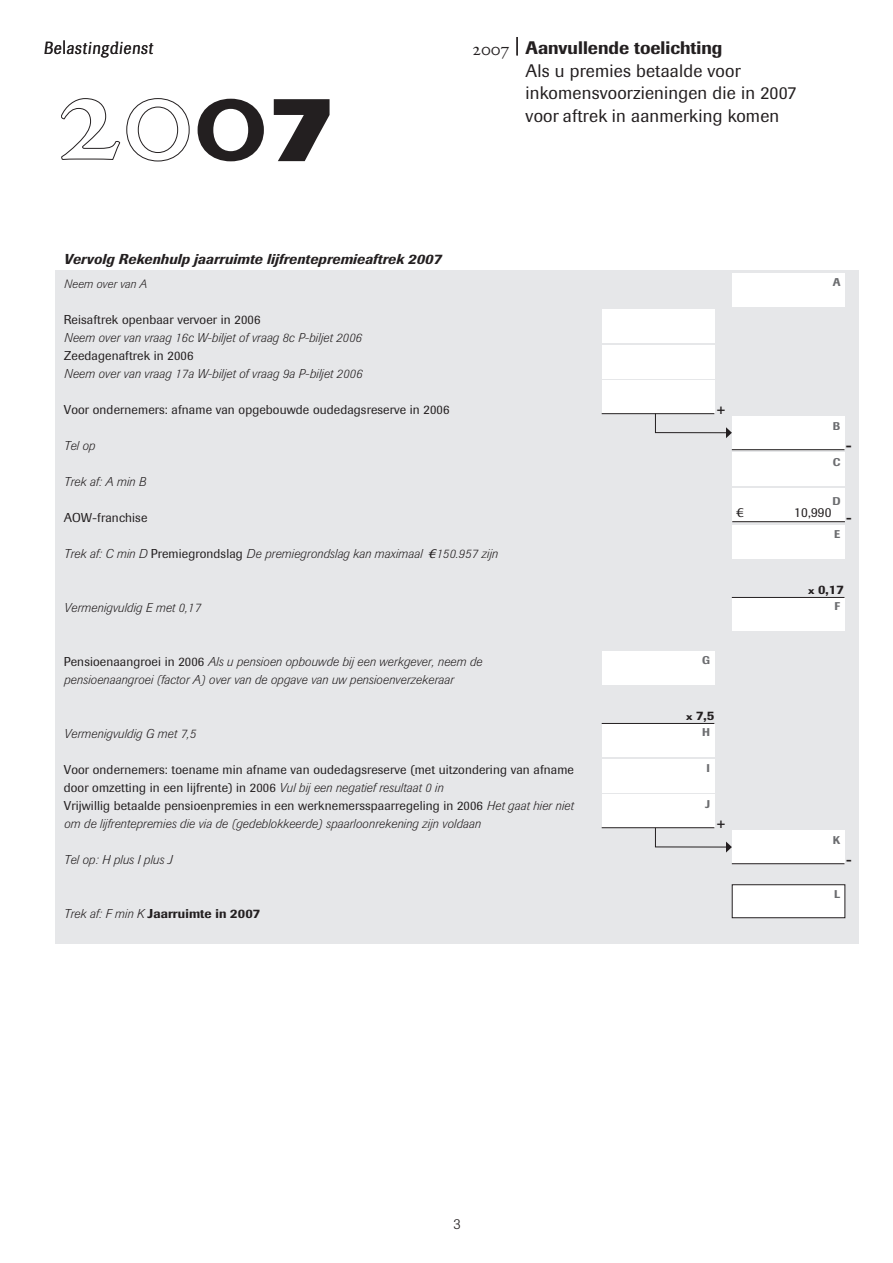
<style>
.page{position:relative;width:893px;height:1263px;background:#fff}
.page>*{position:absolute;margin:0;border:0;box-sizing:border-box;transform-origin:0 0}
.t1{font:700 137.4px "Adobe Garamond Exp";color:#231f20}
.t2{font:18px/22.5px "Imago BQ";letter-spacing:.01em;color:#231f20}
.t3{font:17.4px "Belastingdienst";color:#231f20}
.t4{font:italic 500 14.25px "Imago BQ";letter-spacing:.01em;color:#231f20}
.t5{font:13.5px "Imago BQ";color:#231f20}
.t6{font:500 13.5px "Imago";color:#231f20}
.t7{font:13.5px "Euro Imago";color:#231f20}
.t8{font:italic 300 12.75px/18px "Imago";letter-spacing:.01em;color:#231f20}
.t9{font:12.75px/18px "Imago";letter-spacing:.01em;color:#231f20}
.t10{font:500 12.75px "Imago";letter-spacing:.01em;color:#231f20}
.t11{font:500 12.75px "Imago BQ";color:#231f20}
.t12{font:italic 300 12px "Imago BQ";letter-spacing:.01em;color:#231f20}
.t13{font:500 11.25px "Imago";color:#6c6d70}
.t14{font:500 11.1px "Imago BQ";color:#6c6d70}
.s1{font-family:"Imago BQ";font-weight:800;font-size:95.55px}
.s2{font-family:"Adobe Garamond Exp";font-size:19.05px}
.s3{font-weight:500}
.s4{font-family:"Imago BQ";font-weight:400;font-style:normal}
.s5{font-family:"Euro Imago";font-weight:400;font-size:13.5px}
.s6{font-size:9.6px}
.s7{font-weight:400;font-style:normal}
.s8{font-family:"Imago";font-size:9.6px}
.s9{font-weight:300;font-style:italic}
</style>
<div class="page">
<svg style="left:61px;top:98px;width:128px;height:63px"></svg>
<svg style="left:517px;top:37px;width:1px;height:18px"></svg>
<div style="left:55px;top:270px;width:804px;height:673px;background:#e6e7e9"></div>
<div style="left:732px;top:273px;width:113px;height:33px;background:#fff"></div>
<div style="left:602px;top:309px;width:112px;height:33px;background:#fff"></div>
<div style="left:602px;top:345px;width:112px;height:33px;background:#fff"></div>
<div style="left:602px;top:381px;width:112px;height:33px;background:#fff"></div>
<hr style="left:602px;top:413px;width:112px;height:1px;background:#231f20">
<div style="left:732px;top:417px;width:112px;height:33px;background:#fff"></div>
<hr style="left:732px;top:449px;width:112px;height:1px;background:#231f20">
<div style="left:732px;top:453px;width:113px;height:33px;background:#fff"></div>
<div style="left:732px;top:489px;width:113px;height:33px;background:#fff"></div>
<hr style="left:732px;top:521px;width:113px;height:1px;background:#231f20">
<div style="left:732px;top:525px;width:112px;height:33px;background:#fff"></div>
<div style="left:732px;top:597px;width:112px;height:33px;background:#fff"></div>
<hr style="left:732px;top:597px;width:112px;height:1px;background:#231f20">
<div style="left:602px;top:651px;width:112px;height:33px;background:#fff"></div>
<div style="left:602px;top:723px;width:112px;height:33px;background:#fff"></div>
<hr style="left:602px;top:723px;width:112px;height:1px;background:#231f20">
<div style="left:602px;top:759px;width:112px;height:33px;background:#fff"></div>
<div style="left:602px;top:795px;width:112px;height:33px;background:#fff"></div>
<hr style="left:602px;top:827px;width:112px;height:1px;background:#231f20">
<div style="left:732px;top:831px;width:112px;height:33px;background:#fff"></div>
<hr style="left:732px;top:863px;width:112px;height:1px;background:#231f20">
<div style="left:732px;top:885px;width:113px;height:33px;background:#fff"></div>
<div style="left:732px;top:884px;width:113px;height:34px;border:1px solid #231f20"></div>
<svg style="left:655px;top:827px;width:77px;height:25px"></svg>
<svg style="left:655px;top:413px;width:77px;height:25px"></svg>
<h3 class="t3" style="left:45px;top:37px;width:110px">12345</h3>
<h1 class="t1" style="left:192px;top:61px;width:143px">0<span class="s1">7</span></h1>
<h2 class="t2" style="left:526px;top:37px;width:272px;text-indent:-53px"><span class="s2">2007</span> <span class="s3">Aanvullende toelichting<br></span>Als u premies betaalde voor inkomensvoorzieningen die in 2007 voor aftrek in aanmerking komen</h2>
<p class="t4" style="left:64px;top:251px;width:379px">Vervolg Rekenhulp jaarruimte lijfrentepremieaftrek 2007</p>
<p class="t12" style="left:64px;top:277px;width:84px">Neem over van A</p>
<p class="t13" style="left:833px;top:275px;width:9px">A</p>
<p class="t9" style="left:64px;top:311px;width:198px">Reisaftrek openbaar vervoer in 2006</p>
<p class="t8" style="left:64px;top:329px;width:299px">Neem over van vraag 16c W-biljet of vraag 8c P-biljet 2006</p>
<p class="t9" style="left:64px;top:347px;width:131px">Zeedagenaftrek in 2006</p>
<p class="t8" style="left:64px;top:365px;width:300px">Neem over van vraag 17a W-biljet of vraag 9a P-biljet 2006</p>
<p class="t9" style="left:64px;top:401px;width:387px">Voor ondernemers: afname van opgebouwde oudedagsreserve in 2006</p>
<p class="t10" style="left:717px;top:402px;width:10px">+</p>
<p class="t8" style="left:64px;top:437px;width:33px">Tel op</p>
<p class="t14" style="left:833px;top:419px;width:9px">B</p>
<p class="t6" style="left:846px;top:437px;width:7px">-</p>
<p class="t8" style="left:64px;top:473px;width:84px">Trek af: A min B</p>
<p class="t9" style="left:64px;top:509px;width:85px">AOW-franchise</p>
<p class="t8" style="left:64px;top:545px;width:435px">Trek af: C min D <span class="s4">Premiegrondslag</span> De premiegrondslag kan maximaal <span class="s5">E</span>150.957 zijn</p>
<p class="t14" style="left:833px;top:455px;width:9px">C</p>
<p class="t14" style="left:832px;top:494px;width:10px">D</p>
<p class="t7" style="left:736px;top:504px;width:8px">E</p>
<p class="t5" style="left:794px;top:504px;width:59px">10,990 <sub>-</sub></p>
<p class="t14" style="left:834px;top:528px;width:8px">E</p>
<p class="t10" style="left:808px;top:582px;width:37px"><span class="s6">x</span> 0,17</p>
<p class="t8" style="left:64px;top:599px;width:138px">Vermenigvuldig E met 0,17</p>
<p class="t14" style="left:834px;top:600px;width:7px">F</p>
<p class="t8" style="left:64px;top:653px;width:420px"><span class="s7">Pensioenaangroei in 2006</span> Als u pensioen opbouwde bij een werkgever, neem de pensioenaangroei (factor A) over van de opgave van uw pensioenverzekeraar</p>
<p class="t14" style="left:702px;top:654px;width:9px">G</p>
<p class="t11" style="left:686px;top:708px;width:30px"><span class="s8">x</span> 7,5</p>
<p class="t8" style="left:64px;top:725px;width:134px">Vermenigvuldig G met 7,5</p>
<p class="t14" style="left:702px;top:726px;width:9px">H</p>
<p class="t9" style="left:64px;top:761px;width:512px">Voor ondernemers: toename min afname van oudedagsreserve (met uitzondering van afname door omzetting in een lijfrente) in 2006 <span class="s9">Vul bij een negatief resultaat 0 in</span></p>
<p class="t14" style="left:707px;top:762px;width:5px">I</p>
<p class="t8" style="left:64px;top:797px;width:511px"><span class="s7">Vrijwillig betaalde pensioenpremies in een werknemersspaarregeling in 2006</span> Het gaat hier niet om de lijfrentepremies die via de (gedeblokkeerde) spaarloonrekening zijn voldaan</p>
<p class="t14" style="left:705px;top:797px;width:7px">J</p>
<p class="t10" style="left:717px;top:816px;width:10px">+</p>
<p class="t8" style="left:64px;top:851px;width:110px">Tel op: H plus I plus J</p>
<p class="t10" style="left:64px;top:906px;width:198px"><span class="s9">Trek af: F min K</span> Jaarruimte in 2007</p>
<p class="t14" style="left:833px;top:833px;width:9px">K</p>
<p class="t10" style="left:846px;top:852px;width:7px">-</p>
<p class="t14" style="left:834px;top:888px;width:8px">L</p>
</div>
